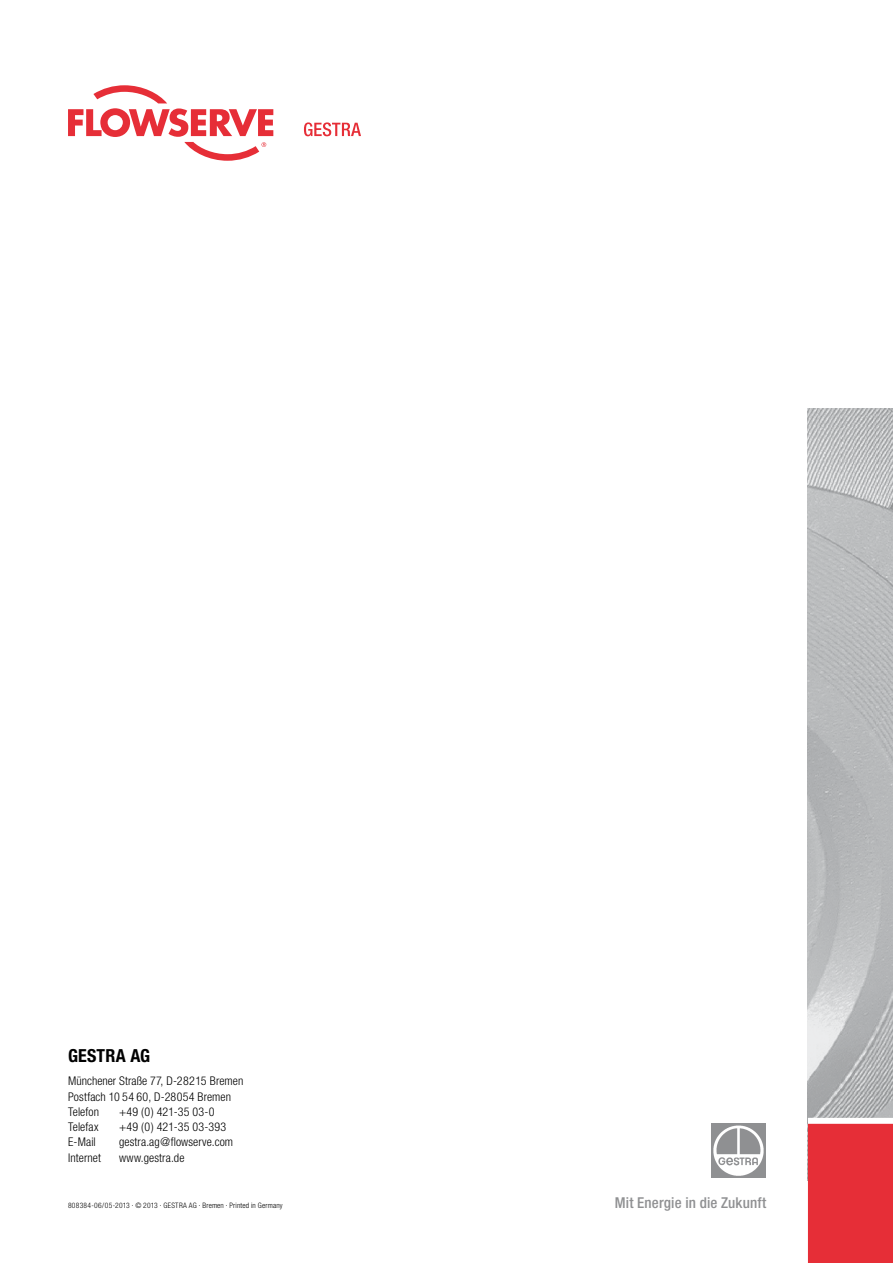
<style>
.page{position:relative;width:893px;height:1263px;background:#fff}
.page>*{position:absolute;margin:0;border:0;box-sizing:border-box;transform-origin:0 0}
.t1{font:700 condensed 18px "Helvetica Neue";letter-spacing:.01em;color:#000}
.t2{font:500 condensed 15px "Helvetica Neue";letter-spacing:.01em;color:#8f9092}
.t3{font:300 condensed 12px "Helvetica Neue";letter-spacing:.01em;color:#000}
.t4{font:300 condensed 7.5px "Helvetica Neue";letter-spacing:.025em;color:#000}
</style>
<div class="page">
<img style="left:808px;top:408px;width:85px;height:693px">
<svg style="left:68px;top:85px;width:205px;height:76px"></svg>
<svg style="left:304px;top:122px;width:57px;height:14px"></svg>
<div style="left:711px;top:1123px;width:55px;height:55px;background:#8f9092"></div>
<img style="left:713px;top:1125px;width:51px;height:51px">
<svg style="left:808px;top:1101px;width:85px;height:162px;background:#e1434b"></svg>
<p class="t1" style="left:68px;top:1045px;width:84px">GESTRA AG</p>
<p class="t3" style="left:68px;top:1074px;width:177px">Münchener Straße 77, D-28215 Bremen</p>
<p class="t3" style="left:68px;top:1089px;width:165px">Postfach 10 54 60, D-28054 Bremen</p>
<p class="t3" style="left:68px;top:1105px;width:33px">Telefon</p>
<p class="t3" style="left:119px;top:1105px;width:97px">+49 (0) 421-35 03-0</p>
<p class="t3" style="left:68px;top:1120px;width:32px">Telefax</p>
<p class="t3" style="left:119px;top:1120px;width:109px">+49 (0) 421-35 03-393</p>
<p class="t3" style="left:68px;top:1135px;width:29px">E-Mail</p>
<p class="t3" style="left:119px;top:1135px;width:116px">gestra. ag@flowserve. com</p>
<p class="t3" style="left:68px;top:1151px;width:35px">Internet</p>
<p class="t3" style="left:119px;top:1151px;width:67px">www.gestra. de</p>
<p class="t4" style="left:68px;top:1201px;width:216px">808384-06/05-2013 · © 2013 · GESTRA AG · Bremen · Printed in Germany</p>
<p class="t2" style="left:615px;top:1193px;width:153px">Mit Energie in die Zukunft</p>
</div>
